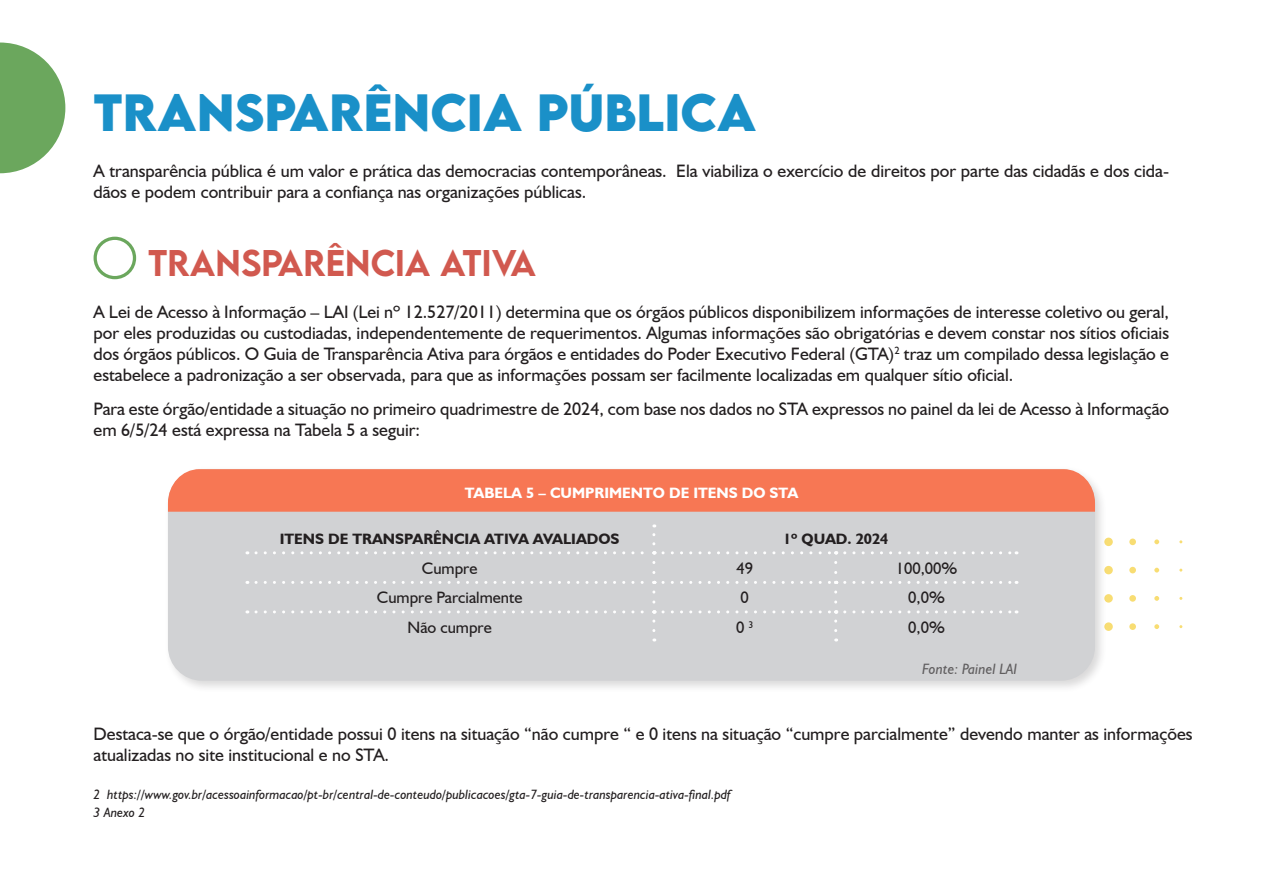
<style>
.page{position:relative;width:1263px;height:893px;background:#fff}
.page>*{position:absolute;margin:0;border:0;box-sizing:border-box;transform-origin:0 0}
.t1{font:700 46.5px "LEMONMILK";color:#1a90c8}
.t2{font:500 33px "LEMONMILK";color:#d1594f}
.t3{font:18px/21px "Humanist 521 BT";color:#231f20}
.t4{font:16.5px "Humanist 521 BT";color:#231f20}
.t5{font:700 15px "Humanist 521 BT";color:#231f20}
.t6{font:700 15px "Humanist 521 BT";color:#fff}
.t7{font:italic 15px "Humanist 521 BT";color:#231f20}
.t8{font:italic 13.5px "Humanist 521 BT";color:#231f20}
</style>
<div class="page">
<div style="left:1104px;top:538px;width:9px;height:8px;background:#f8dd73;border-radius:50%"></div>
<div style="left:1129px;top:539px;width:7px;height:6px;background:#f8dd73;border-radius:50%"></div>
<svg style="left:1154px;top:539px;width:5px;height:5px"></svg>
<div style="left:1104px;top:566px;width:9px;height:8px;background:#f8dd73;border-radius:50%"></div>
<div style="left:1129px;top:567px;width:7px;height:6px;background:#f8dd73;border-radius:50%"></div>
<svg style="left:1154px;top:568px;width:5px;height:4px"></svg>
<div style="left:1104px;top:594px;width:9px;height:9px;background:#f8dd73;border-radius:50%"></div>
<div style="left:1129px;top:595px;width:7px;height:7px;background:#f8dd73;border-radius:50%"></div>
<svg style="left:1154px;top:596px;width:5px;height:5px"></svg>
<div style="left:1104px;top:622px;width:9px;height:9px;background:#f8dd73;border-radius:50%"></div>
<div style="left:1129px;top:623px;width:7px;height:7px;background:#f8dd73;border-radius:50%"></div>
<svg style="left:1154px;top:624px;width:5px;height:5px"></svg>
<svg style="left:0;top:43px;width:65px;height:130px"></svg>
<div style="left:94px;top:237px;width:42px;height:42px;border:3px solid #6ba75d;border-radius:50%"></div>
<div style="left:164px;top:465px;width:943px;height:228px;background:#231f20;opacity:.17"></div>
<div style="left:168px;top:469px;width:927px;height:212px;background:#d1d2d4;border-radius:34px"></div>
<div style="left:168px;top:469px;width:927px;height:43px;background:#f77754"></div>
<svg style="left:652px;top:524px;width:3px;height:20px"></svg>
<svg style="left:256px;top:551px;width:399px;height:22px"></svg>
<svg style="left:845px;top:551px;width:172px;height:3px"></svg>
<svg style="left:663px;top:551px;width:174px;height:22px"></svg>
<svg style="left:256px;top:581px;width:399px;height:21px"></svg>
<svg style="left:845px;top:581px;width:172px;height:3px"></svg>
<svg style="left:663px;top:581px;width:174px;height:21px"></svg>
<svg style="left:256px;top:610px;width:399px;height:21px"></svg>
<svg style="left:845px;top:610px;width:172px;height:3px"></svg>
<svg style="left:663px;top:610px;width:174px;height:21px"></svg>
<p class="t1" style="left:94px;top:81px;width:663px">TRANSPARÊNCIA PÚBLICA</p>
<p class="t3" style="left:94px;top:160px;width:1077px">A transparência pública é um valor e prática das democracias contemporâneas. Ela viabiliza o exercício de direitos por parte das cidadãs e dos cida&shy;dãos e podem contribuir para a confiança nas organizações públicas.</p>
<p class="t2" style="left:148px;top:241px;width:389px">TRANSPARÊNCIA ATIVA</p>
<p class="t3" style="left:94px;top:301px;width:1077px;text-align:justify">A Lei de Acesso à Informação – LAI (Lei nº 12.527/2011) determina que os órgãos públicos disponibilizem informações de interesse coletivo ou geral, por eles produzidas ou custodiadas, independentemente de requerimentos. Algumas informações são obrigatórias e devem constar nos sítios oficiais dos órgãos públicos. O Guia de Transparência Ativa para órgãos e entidades do Poder Executivo Federal (GTA)<sup>2</sup> traz um compilado dessa legislação e estabelece a padronização a ser observada, para que as informações possam ser facilmente localizadas em qualquer sítio oficial.</p>
<p class="t3" style="left:94px;top:398px;width:1077px">Para este órgão/entidade a situação no primeiro quadrimestre de 2024, com base nos dados no STA expressos no painel da lei de Acesso à Informação em 6/5/24 está expressa na Tabela 5 a seguir:</p>
<p class="t6" style="left:465px;top:483px;width:335px">TABELA 5 – CUMPRIMENTO DE ITENS DO STA</p>
<p class="t5" style="left:280px;top:530px;width:341px">ITENS DE TRANSPARÊNCIA ATIVA AVALIADOS</p>
<p class="t5" style="left:783px;top:530px;width:107px">1º QUAD. 2024</p>
<p class="t4" style="left:422px;top:558px;width:57px">Cumpre</p>
<p class="t4" style="left:736px;top:558px;width:18px">49</p>
<p class="t4" style="left:896px;top:558px;width:63px">100,00%</p>
<p class="t4" style="left:377px;top:588px;width:147px">Cumpre Parcialmente</p>
<p class="t4" style="left:741px;top:588px;width:10px">0</p>
<p class="t4" style="left:908px;top:588px;width:38px">0,0%</p>
<p class="t4" style="left:407px;top:617px;width:86px">Não cumpre</p>
<p class="t4" style="left:736px;top:617px;width:19px">0 <sup>3</sup></p>
<p class="t4" style="left:908px;top:617px;width:38px">0,0%</p>
<p class="t7" style="left:922px;top:660px;width:97px">Fonte: Painel LAI</p>
<p class="t3" style="left:94px;top:723px;width:1100px">Destaca-se que o órgão/entidade possui 0 itens na situação “não cumpre “ e 0 itens na situação “cumpre parcialmente” devendo manter as informações atualizadas no site institucional e no STA.</p>
<p class="t8" style="left:94px;top:786px;width:639px">2 https://www.gov.br/acessoainformacao/pt-br/central-de-conteudo/publicacoes/gta-7-guia-de-transparencia-ativa-final.pdf</p>
<p class="t8" style="left:94px;top:804px;width:53px">3 Anexo 2</p>
</div>
